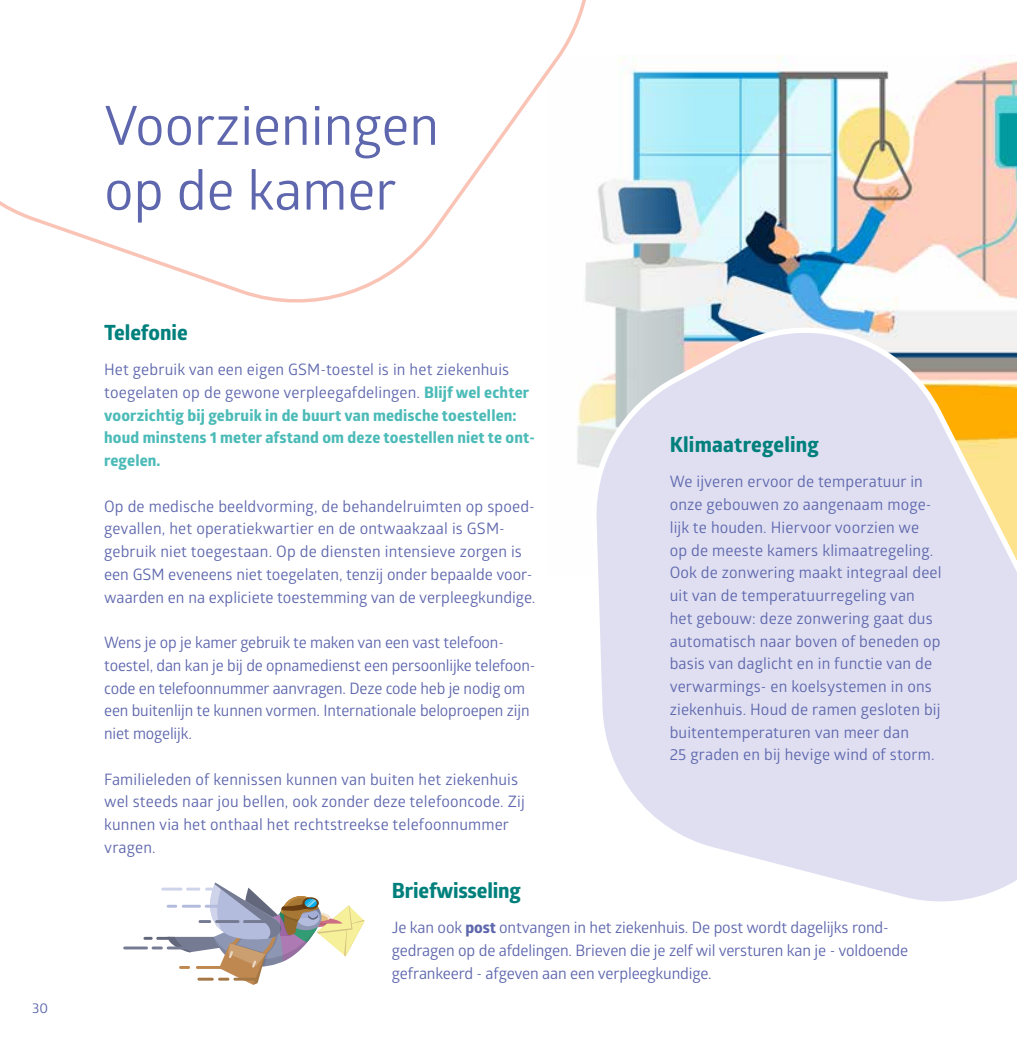
<style>
.page{position:relative;width:1017px;height:1042px;background:#fff}
.page>*{position:absolute;margin:0;border:0;box-sizing:border-box;transform-origin:0 0}
.t1{font:54.25px/64.8px "Glober";color:#5e67ad}
.t2{font:700 21px "Globerx";color:#00807c}
.t3{font:15.75px/22.8px "Glober";letter-spacing:.01em;color:#5e67ad}
.t4{font:15.75px/22.8px "Glober";letter-spacing:-.01em;color:#5e67ad}
.t5{font:700 15.75px/22.8px "Globerx";letter-spacing:.01em;color:#4cbbb8}
.t6{font:14px "Glober";color:#5e67ad}
.s1{font-family:"Globerx";font-weight:700;color:#4cbbb8}
.s2{font-family:"Globerx";font-weight:700}
</style>
<div class="page">
<img style="left:577px;top:56px;width:436px;height:410px">
<svg style="left:1013px;top:61px;width:4px;height:263px"></svg>
<svg style="left:589px;top:324px;width:428px;height:578px;background:#e1e0ea"></svg>
<hr style="left:123px;top:946px;width:25px;height:3px;background:#757b93">
<svg style="left:143px;top:882px;width:222px;height:103px"></svg>
<svg style="left:0;top:0;width:593px;height:316px"></svg>
<p class="t6" style="left:32px;top:998px;width:17px">30</p>
<h1 class="t1" style="left:104px;top:91px;width:336px">Voorzieningen op de kamer</h1>
<h2 class="t2" style="left:104px;top:317px;width:85px">Telefonie</h2>
<p class="t3" style="left:104px;top:357px;width:426px">Het gebruik van een eigen GSM-toestel is in het ziekenhuis toegelaten op de gewone verpleegafdelingen. <span class="s1">Blijf wel echter</span></p>
<p class="t5" style="left:104px;top:403px;width:432px">voorzichtig bij gebruik in de buurt van medische toestellen: houd minstens 1 meter afstand om deze toestellen niet te ont&shy;regelen.</p>
<p class="t3" style="left:104px;top:494px;width:433px">Op de medische beeldvorming, de behandelruimten op spoed&shy;gevallen, het operatiekwartier en de ontwaakzaal is GSM&shy;gebruik niet toegestaan. Op de diensten intensieve zorgen is een GSM eveneens niet toegelaten, tenzij onder bepaalde voor&shy;waarden en na expliciete toestemming van de verpleegkundige.</p>
<p class="t4" style="left:104px;top:630px;width:433px">Wens je op je kamer gebruik te maken van een vast telefoon&shy;toestel, dan kan je bij de opnamedienst een persoonlijke telefoon&shy;code en telefoonnummer aanvragen. Deze code heb je nodig om een buitenlijn te kunnen vormen. Internationale beloproepen zijn niet mogelijk.</p>
<p class="t3" style="left:104px;top:767px;width:422px">Familieleden of kennissen kunnen van buiten het ziekenhuis wel steeds naar jou bellen, ook zonder deze telefooncode. Zij kunnen via het onthaal het rechtstreekse telefoonnummer vragen.</p>
<h2 class="t2" style="left:670px;top:430px;width:151px">Klimaatregeling</h2>
<p class="t3" style="left:670px;top:470px;width:273px">We ijveren ervoor de temperatuur in onze gebouwen zo aangenaam moge&shy;lijk te houden. Hiervoor voorzien we<br>op de meeste kamers klimaatregeling.<br>Ook de zonwering maakt integraal deel uit van de temperatuurregeling van het gebouw: deze zonwering gaat dus automatisch naar boven of beneden op basis van daglicht en in functie van de verwarmings- en koelsystemen in ons ziekenhuis. Houd de ramen gesloten bij buitentemperaturen van meer dan<br>25 graden en bij hevige wind of storm.</p>
<h2 class="t2" style="left:392px;top:875px;width:130px">Briefwisseling</h2>
<p class="t4" style="left:392px;top:916px;width:518px">Je kan ook <span class="s2">post</span> ontvangen in het ziekenhuis. De post wordt dagelijks rond&shy;gedragen op de afdelingen. Brieven die je zelf wil versturen kan je - voldoende gefrankeerd - afgeven aan een verpleegkundige.</p>
</div>
